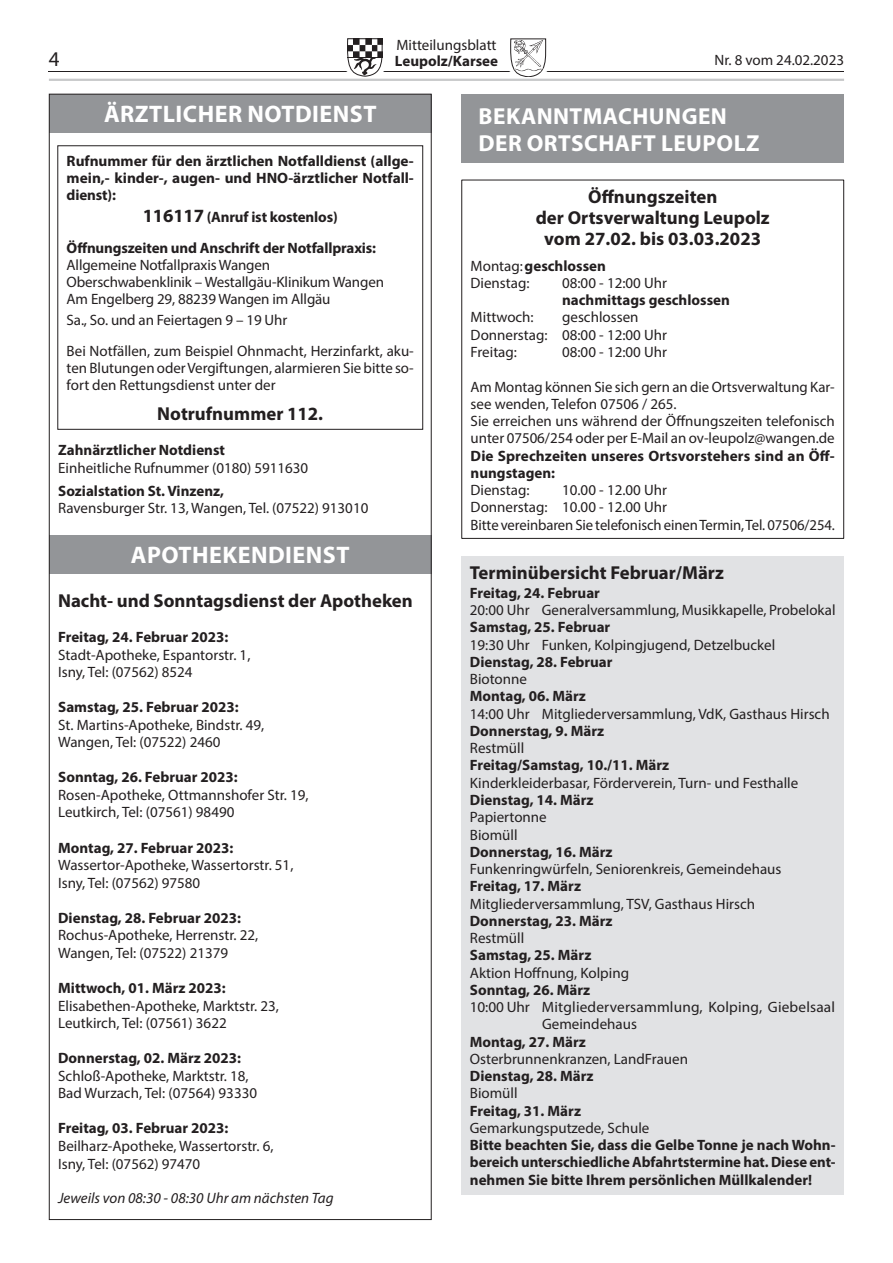
<style>
.page{position:relative;width:893px;height:1263px;background:#fff}
.page>*{position:absolute;margin:0;border:0;box-sizing:border-box;transform-origin:0 0}
.t1{font:700 24px "Myriad Pro";letter-spacing:.02em;color:#fff}
.t2{font:700 23.25px/27px "Myriad Pro";letter-spacing:.02em;color:#fff}
.t3{font:21px "Myriad Pro";color:#231f20}
.t4{font:700 18.75px/21px "Myriad Pro";color:#231f20;text-align:center}
.t5{font:15px/17.2px "Myriad Pro";color:#231f20}
.t6{font:700 15px/17.2px "Myriad Pro";color:#231f20}
.t7{font:italic 15px "Myriad Pro";color:#231f20}
.s1{font-weight:700}
.s2{font-size:18.75px}
</style>
<div class="page">
<hr style="left:49px;top:71px;width:795px;height:1px;background:#231f20">
<svg style="left:347px;top:38px;width:36px;height:39px"></svg>
<svg style="left:510px;top:38px;width:36px;height:39px"></svg>
<img style="left:514px;top:40px;width:29px;height:32px">
<hr style="left:49px;top:79px;width:795px;height:2px;background:#c7c8ca">
<div style="left:461px;top:94px;width:383px;height:68px;background:#939598"></div>
<div style="left:461px;top:180px;width:383px;height:359px;border:1px solid #231f20"></div>
<div style="left:461px;top:556px;width:383px;height:638px;background:#e1e2e4"></div>
<div style="left:49px;top:94px;width:383px;height:38px;background:#939598"></div>
<div style="left:57px;top:145px;width:366px;height:285px;border:1px solid #231f20"></div>
<div style="left:49px;top:535px;width:383px;height:39px;background:#939598"></div>
<p class="t5" style="left:396px;top:36px;width:102px">Mitteilungsblatt</p>
<h3 class="t3" style="left:49px;top:46px;width:12px">4</h3>
<p class="t6" style="left:395px;top:52px;width:105px">Leupolz/Karsee</p>
<p class="t5" style="left:714px;top:51px;width:131px">Nr. 8 vom 24.02.2023</p>
<h2 class="t2" style="left:479px;top:101px;width:282px">BEKANNTMACHUNGEN<br>DER ORTSCHAFT LEUPOLZ</h2>
<p class="t4" style="left:536px;top:186px;width:236px">Öffnungszeiten<br>der Ortsverwaltung Leupolz vom 27.02. bis 03.03.2023</p>
<p class="t5" style="left:471px;top:257px;width:137px">Montag:<span class="s1">geschlossen<br></span>Dienstag:</p>
<h1 class="t1" style="left:104px;top:99px;width:274px">ÄRZTLICHER NOTDIENST</h1>
<p class="t6" style="left:67px;top:152px;width:349px;text-align:justify">Rufnummer für den ärztlichen Notfalldienst (allge&shy;mein,- kinder-, augen- und HNO-ärztlicher Notfall&shy;dienst):</p>
<p class="t6" style="left:67px;top:201px;width:311px;line-height:30.8px;text-indent:76px"><span class="s2">116117</span> (Anruf ist kostenlos)<br>Öffnungszeiten und Anschrift der Notfallpraxis:</p>
<p class="t5" style="left:67px;top:256px;width:319px">Allgemeine Notfallpraxis Wangen<br>Oberschwabenklinik – Westallgäu-Klinikum Wangen<br>Am Engelberg 29, 88239 Wangen im Allgäu</p>
<p class="t5" style="left:67px;top:305px;width:349px;line-height:30.5px">Sa., So. und an Feiertagen 9 – 19 Uhr<br>Bei Notfällen, zum Beispiel Ohnmacht, Herzinfarkt, aku-</p>
<p class="t5" style="left:67px;top:359px;width:349px">ten Blutungen oder Vergiftungen, alarmieren Sie bitte so&shy;fort den Rettungsdienst unter der</p>
<p class="t4" style="left:157px;top:403px;width:167px">Notrufnummer 112.</p>
<p class="t6" style="left:58px;top:441px;width:168px">Zahnärztlicher Notdienst</p>
<p class="t5" style="left:58px;top:459px;width:252px">Einheitliche Rufnummer (0180) 5911630</p>
<p class="t6" style="left:58px;top:482px;width:167px">Sozialstation St. Vinzenz,</p>
<p class="t5" style="left:58px;top:499px;width:312px">Ravensburger Str. 13, Wangen, Tel. (07522) 913010</p>
<h1 class="t1" style="left:131px;top:540px;width:220px">APOTHEKENDIENST</h1>
<p class="t4" style="left:58px;top:590px;width:356px">Nacht- und Sonntagsdienst der Apotheken</p>
<p class="t6" style="left:58px;top:628px;width:172px">Freitag, 24. Februar 2023:</p>
<p class="t5" style="left:58px;top:645px;width:194px">Stadt-Apotheke, Espantorstr. 1,<br>Isny, Tel: (07562) 8524</p>
<p class="t6" style="left:58px;top:698px;width:182px">Samstag, 25. Februar 2023:</p>
<p class="t5" style="left:58px;top:716px;width:208px">St. Martins-Apotheke, Bindstr. 49,<br>Wangen, Tel: (07522) 2460</p>
<p class="t6" style="left:58px;top:768px;width:181px">Sonntag, 26. Februar 2023:</p>
<p class="t5" style="left:58px;top:786px;width:252px">Rosen-Apotheke, Ottmannshofer Str. 19,<br>Leutkirch, Tel: (07561) 98490</p>
<p class="t6" style="left:58px;top:838px;width:177px">Montag, 27. Februar 2023:</p>
<p class="t5" style="left:58px;top:856px;width:237px">Wassertor-Apotheke, Wassertorstr. 51,<br>Isny, Tel: (07562) 97580</p>
<p class="t6" style="left:58px;top:909px;width:184px">Dienstag, 28. Februar 2023:</p>
<p class="t5" style="left:58px;top:926px;width:202px">Rochus-Apotheke, Herrenstr. 22,<br>Wangen, Tel: (07522) 21379</p>
<p class="t6" style="left:58px;top:979px;width:169px">Mittwoch, 01. März 2023:</p>
<p class="t5" style="left:58px;top:996px;width:222px">Elisabethen-Apotheke, Marktstr. 23,<br>Leutkirch, Tel: (07561) 3622</p>
<p class="t6" style="left:58px;top:1049px;width:184px">Donnerstag, 02. März 2023:</p>
<p class="t5" style="left:58px;top:1067px;width:200px">Schloß-Apotheke, Marktstr. 18,<br>Bad Wurzach, Tel: (07564) 93330</p>
<p class="t6" style="left:58px;top:1119px;width:172px">Freitag, 03. Februar 2023:</p>
<p class="t5" style="left:58px;top:1137px;width:217px">Beilharz-Apotheke, Wassertorstr. 6,<br>Isny, Tel: (07562) 97470</p>
<p class="t7" style="left:58px;top:1189px;width:277px">Jeweils von 08:30 - 08:30 Uhr am nächsten Tag</p>
<p class="t5" style="left:562px;top:274px;width:106px">08:00 - 12:00 Uhr</p>
<p class="t6" style="left:562px;top:291px;width:169px">nachmittags geschlossen</p>
<p class="t5" style="left:471px;top:309px;width:65px">Mittwoch:</p>
<p class="t5" style="left:471px;top:309px;width:198px;text-indent:91px">geschlossen<br>Donnerstag: 08:00 - 12:00 Uhr<br>Freitag:</p>
<p class="t5" style="left:562px;top:343px;width:106px">08:00 - 12:00 Uhr</p>
<p class="t5" style="left:471px;top:378px;width:366px">Am Montag können Sie sich gern an die Ortsverwaltung Kar&shy;see wenden, Telefon 07506 / 265.<br>Sie erreichen uns während der Öffnungszeiten telefonisch unter 07506/254 oder per E-Mail an ov-leupolz@wangen.de</p>
<p class="t6" style="left:471px;top:446px;width:366px">Die Sprechzeiten unseres Ortsvorstehers sind an Öff&shy;nungstagen:</p>
<p class="t5" style="left:471px;top:481px;width:60px">Dienstag:</p>
<p class="t5" style="left:471px;top:481px;width:366px;text-indent:92px">10.00 - 12.00 Uhr<br>Donnerstag: 10.00 - 12.00 Uhr<br>Bitte vereinbaren Sie telefonisch einen Termin, Tel. 07506/254.</p>
<p class="t4" style="left:470px;top:561px;width:256px">Terminübersicht Februar/März</p>
<p class="t6" style="left:470px;top:584px;width:132px">Freitag, 24. Februar</p>
<p class="t5" style="left:470px;top:601px;width:367px">20:00 Uhr Generalversammlung, Musikkapelle, Probelokal</p>
<p class="t6" style="left:470px;top:618px;width:142px">Samstag, 25. Februar</p>
<p class="t5" style="left:470px;top:636px;width:307px">19:30 Uhr Funken, Kolpingjugend, Detzelbuckel</p>
<p class="t6" style="left:470px;top:653px;width:144px">Dienstag, 28. Februar</p>
<p class="t5" style="left:470px;top:670px;width:59px">Biotonne</p>
<p class="t6" style="left:470px;top:687px;width:118px">Montag, 06. März</p>
<p class="t5" style="left:470px;top:705px;width:361px">14:00 Uhr Mitgliederversammlung, VdK, Gasthaus Hirsch</p>
<p class="t6" style="left:470px;top:722px;width:136px">Donnerstag, 9. März</p>
<p class="t5" style="left:470px;top:739px;width:56px">Restmüll</p>
<p class="t6" style="left:470px;top:756px;width:201px">Freitag/Samstag, 10./11. März</p>
<p class="t5" style="left:470px;top:774px;width:330px">Kinderkleiderbasar, Förderverein, Turn- und Festhalle</p>
<p class="t6" style="left:470px;top:791px;width:125px">Dienstag, 14. März</p>
<p class="t5" style="left:470px;top:808px;width:78px">Papiertonne<br>Biomüll</p>
<p class="t6" style="left:470px;top:842px;width:144px">Donnerstag, 16. März</p>
<p class="t5" style="left:470px;top:860px;width:313px">Funkenringwürfeln, Seniorenkreis, Gemeindehaus</p>
<p class="t6" style="left:470px;top:877px;width:113px">Freitag, 17. März</p>
<p class="t5" style="left:470px;top:895px;width:287px">Mitgliederversammlung, TSV, Gasthaus Hirsch</p>
<p class="t6" style="left:470px;top:911px;width:144px">Donnerstag, 23. März</p>
<p class="t5" style="left:470px;top:929px;width:56px">Restmüll</p>
<p class="t6" style="left:470px;top:946px;width:123px">Samstag, 25. März</p>
<p class="t5" style="left:470px;top:964px;width:161px">Aktion Hoffnung, Kolping</p>
<p class="t6" style="left:470px;top:980px;width:122px">Sonntag, 26. März</p>
<p class="t5" style="left:542px;top:998px;width:294px;text-indent:-72px">10:00 Uhr Mitgliederversammlung, Kolping, Giebelsaal<br>Gemeindehaus</p>
<p class="t6" style="left:470px;top:1032px;width:118px">Montag, 27. März</p>
<p class="t5" style="left:470px;top:1050px;width:220px">Osterbrunnenkranzen, LandFrauen</p>
<p class="t6" style="left:470px;top:1067px;width:125px">Dienstag, 28. März</p>
<p class="t5" style="left:470px;top:1084px;width:49px">Biomüll</p>
<p class="t6" style="left:470px;top:1101px;width:113px">Freitag, 31. März</p>
<p class="t5" style="left:470px;top:1119px;width:181px">Gemarkungsputzede, Schule</p>
<p class="t6" style="left:470px;top:1136px;width:367px;text-align:justify">Bitte beachten Sie, dass die Gelbe Tonne je nach Wohn&shy;bereich unterschiedliche Abfahrtstermine hat. Diese ent&shy;nehmen Sie bitte Ihrem persönlichen Müllkalender!</p>
</div>
